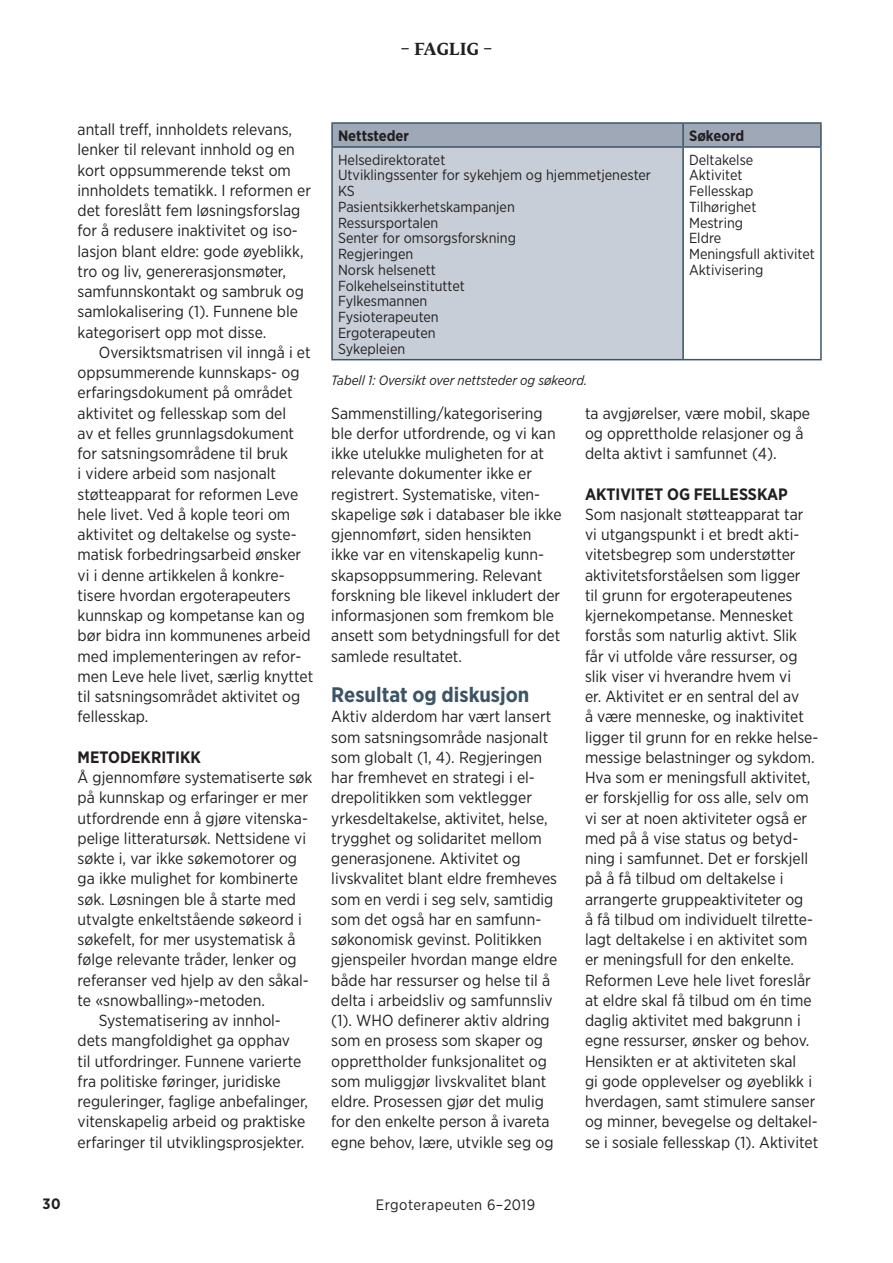
<style>
.page{position:relative;width:893px;height:1263px;background:#fff}
.page>*{position:absolute;margin:0;border:0;box-sizing:border-box;transform-origin:0 0}
.t1{font:700 21px "Gotham Narrow";color:#3b5566}
.t2{font:700 16.5px "Gotham Narrow";color:#231f20}
.t3{font:700 16.5px "Fedra Serif B Std";letter-spacing:.015em;color:#231f20}
.t4{font:16.05px/20.2px "Gotham Narrow";color:#231f20}
.t5{font:15px "Gotham Narrow";letter-spacing:.03em;color:#231f20}
.t6{font:700 15px "Gotham Narrow";color:#231f20}
.t7{font:14.55px/15.8px "Gotham Narrow";color:#231f20}
.t8{font:italic 13.5px "Gotham Narrow";color:#231f20}
</style>
<div class="page">
<div style="left:333px;top:124px;width:487px;height:22px;background:#9ea8b6"></div>
<div style="left:332px;top:147px;width:351px;height:213px;background:#c7ced7"></div>
<hr style="left:331px;top:122px;width:352px;height:2px;background:#3b5566">
<hr style="left:331px;top:124px;width:2px;height:22px;background:#3b5566">
<hr style="left:683px;top:122px;width:139px;height:2px;background:#3b5566">
<hr style="left:682px;top:124px;width:2px;height:22px;background:#3b5566">
<hr style="left:820px;top:124px;width:2px;height:22px;background:#3b5566">
<hr style="left:331px;top:146px;width:352px;height:2px;background:#3b5566">
<hr style="left:331px;top:148px;width:2px;height:211px;background:#3b5566">
<hr style="left:683px;top:146px;width:139px;height:2px;background:#3b5566">
<hr style="left:682px;top:148px;width:2px;height:211px;background:#3b5566">
<hr style="left:820px;top:148px;width:2px;height:211px;background:#3b5566">
<hr style="left:331px;top:359px;width:352px;height:1px;background:#3b5566">
<hr style="left:683px;top:359px;width:139px;height:1px;background:#3b5566">
<p class="t3" style="left:400px;top:38px;width:93px">– FAGLIG –</p>
<p class="t4" style="left:78px;top:119px;width:235px">antall treff, innholdets relevans, lenker til relevant innhold og en kort oppsummerende tekst om innholdets tematikk. I reformen er det foreslått fem løsningsforslag for å redusere inaktivitet og iso&shy;lasjon blant eldre: gode øyeblikk, tro og liv, genererasjonsmøter, samfunnskontakt og sambruk og samlokalisering (1). Funnene ble kategorisert opp mot disse.</p>
<p class="t4" style="left:78px;top:342px;width:237px;text-indent:21px">Oversiktsmatrisen vil inngå i et oppsummerende kunnskaps- og erfaringsdokument på området aktivitet og fellesskap som del<br>av et felles grunnlagsdokument for satsningsområdene til bruk<br>i videre arbeid som nasjonalt støtteapparat for reformen Leve hele livet. Ved å kople teori om aktivitet og deltakelse og syste&shy;matisk forbedringsarbeid ønsker vi i denne artikkelen å konkre&shy;tisere hvordan ergoterapeuters kunnskap og kompetanse kan og bør bidra inn kommunenes arbeid med implementeringen av refor&shy;men Leve hele livet, særlig knyttet til satsningsområdet aktivitet og fellesskap.</p>
<p class="t2" style="left:78px;top:746px;width:125px">METODEKRITIKK</p>
<p class="t4" style="left:78px;top:767px;width:236px">Å gjennomføre systematiserte søk</p>
<p class="t4" style="left:78px;top:787px;width:232px">på kunnskap og erfaringer er mer</p>
<p class="t4" style="left:78px;top:807px;width:232px">utfordrende enn å gjøre vitenska-</p>
<p class="t4" style="left:78px;top:828px;width:230px">pelige litteratursøk. Nettsidene vi</p>
<p class="t4" style="left:78px;top:848px;width:221px">søkte i, var ikke søkemotorer og</p>
<p class="t4" style="left:78px;top:868px;width:222px">ga ikke mulighet for kombinerte</p>
<p class="t4" style="left:78px;top:888px;width:220px">søk. Løsningen ble å starte med</p>
<p class="t4" style="left:78px;top:909px;width:226px">utvalgte enkeltstående søkeord i</p>
<p class="t4" style="left:78px;top:929px;width:219px">søkefelt, for mer usystematisk å</p>
<p class="t4" style="left:78px;top:949px;width:221px">følge relevante tråder, lenker og</p>
<p class="t4" style="left:78px;top:969px;width:233px">referanser ved hjelp av den såkal-</p>
<p class="t4" style="left:78px;top:990px;width:189px">te «snowballing»-metoden.</p>
<p class="t4" style="left:99px;top:1010px;width:184px">Systematisering av innhol-</p>
<p class="t4" style="left:78px;top:1030px;width:214px">dets mangfoldighet ga opphav</p>
<p class="t4" style="left:78px;top:1050px;width:225px">til utfordringer. Funnene varierte</p>
<p class="t4" style="left:78px;top:1071px;width:204px">fra politiske føringer, juridiske</p>
<p class="t4" style="left:78px;top:1091px;width:232px">reguleringer, faglige anbefalinger,</p>
<p class="t4" style="left:78px;top:1111px;width:229px">vitenskapelig arbeid og praktiske</p>
<p class="t4" style="left:78px;top:1131px;width:228px">erfaringer til utviklingsprosjekter.</p>
<p class="t6" style="left:338px;top:126px;width:73px">Nettsteder</p>
<p class="t6" style="left:689px;top:126px;width:57px">Søkeord</p>
<p class="t7" style="left:338px;top:151px;width:315px">Helsedirektoratet<br>Utviklingssenter for sykehjem og hjemmetjenester<br>KS<br>Pasientsikkerhetskampanjen<br>Ressursportalen<br>Senter for omsorgsforskning<br>Regjeringen<br>Norsk helsenett<br>Folkehelseinstituttet<br>Fylkesmannen<br>Fysioterapeuten<br>Ergoterapeuten<br>Sykepleien</p>
<p class="t7" style="left:689px;top:151px;width:127px">Deltakelse<br>Aktivitet<br>Fellesskap<br>Tilhørighet<br>Mestring<br>Eldre<br>Meningsfull aktivitet<br>Aktivisering</p>
<p class="t8" style="left:331px;top:372px;width:257px">Tabell 1: Oversikt over nettsteder og søkeord.</p>
<p class="t4" style="left:331px;top:402px;width:232px">Sammenstilling/kategorisering ble derfor utfordrende, og vi kan ikke utelukke muligheten for at relevante dokumenter ikke er registrert. Systematiske, viten&shy;skapelige søk i databaser ble ikke gjennomført, siden hensikten ikke var en vitenskapelig kunn&shy;skapsoppsummering. Relevant forskning ble likevel inkludert der informasjonen som fremkom ble ansett som betydningsfull for det samlede resultatet.</p>
<h1 class="t1" style="left:331px;top:681px;width:200px">Resultat og diskusjon</h1>
<p class="t4" style="left:331px;top:706px;width:227px">Aktiv alderdom har vært lansert som satsningsområde nasjonalt som globalt (1, 4). Regjeringen har fremhevet en strategi i el&shy;drepolitikken som vektlegger yrkesdeltakelse, aktivitet, helse, trygghet og solidaritet mellom generasjonene. Aktivitet og livskvalitet blant eldre fremheves som en verdi i seg selv, samtidig som det også har en samfunn&shy;søkonomisk gevinst. Politikken gjenspeiler hvordan mange eldre både har ressurser og helse til å delta i arbeidsliv og samfunnsliv (1). WHO definerer aktiv aldring som en prosess som skaper og opprettholder funksjonalitet og som muliggjør livskvalitet blant eldre. Prosessen gjør det mulig for den enkelte person å ivareta egne behov, lære, utvikle seg og</p>
<p class="t4" style="left:585px;top:402px;width:227px">ta avgjørelser, være mobil, skape og opprettholde relasjoner og å delta aktivt i samfunnet (4).</p>
<p class="t2" style="left:585px;top:483px;width:204px">AKTIVITET OG FELLESSKAP</p>
<p class="t4" style="left:585px;top:504px;width:235px">Som nasjonalt støtteapparat tar vi utgangspunkt i et bredt akti&shy;vitetsbegrep som understøtter aktivitetsforståelsen som ligger<br>til grunn for ergoterapeutenes kjernekompetanse. Mennesket forstås som naturlig aktivt. Slik får vi utfolde våre ressurser, og slik viser vi hverandre hvem vi<br>er. Aktivitet er en sentral del av<br>å være menneske, og inaktivitet ligger til grunn for en rekke helse&shy;messige belastninger og sykdom.<br>Hva som er meningsfull aktivitet, er forskjellig for oss alle, selv om vi ser at noen aktiviteter også er med på å vise status og betyd&shy;ning i samfunnet. Det er forskjell på å få tilbud om deltakelse i arrangerte gruppeaktiviteter og<br>å få tilbud om individuelt tilrette&shy;lagt deltakelse i en aktivitet som er meningsfull for den enkelte.<br>Reformen Leve hele livet foreslår at eldre skal få tilbud om én time daglig aktivitet med bakgrunn i egne ressurser, ønsker og behov.<br>Hensikten er at aktiviteten skal<br>gi gode opplevelser og øyeblikk i hverdagen, samt stimulere sanser og minner, bevegelse og deltakel&shy;se i sosiale fellesskap (1). Aktivitet</p>
<p class="t6" style="left:43px;top:1194px;width:20px">30</p>
<p class="t5" style="left:376px;top:1196px;width:161px">Ergoterapeuten 6–2019</p>
</div>
